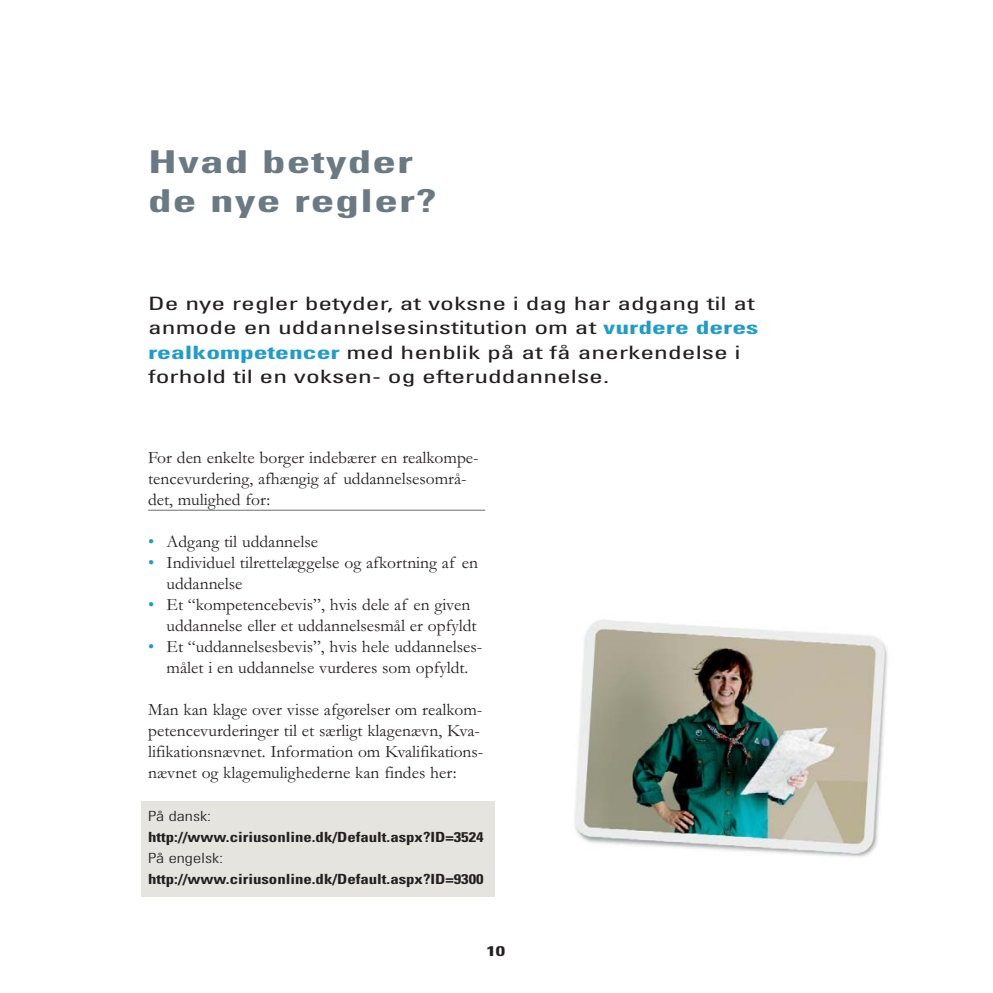
<style>
.page{position:relative;width:993px;height:993px;background:#fff}
.page>*{position:absolute;margin:0;border:0;box-sizing:border-box;transform-origin:0 0}
.t1{font:700 condensed 31.5px/38.5px "Univers";letter-spacing:.02em;color:#6a7a83;scale:1.5 1}
.t2{font:condensed 18.38px/24.5px "Univers";color:#231f20;scale:1.5 1}
.t3{font:17.5px/21px "Garamond";color:#231f20}
.t4{font:700 condensed 14px "Univers";color:#231f20;scale:1.2 1}
.t5{font:300 condensed 14px "Univers";color:#231f20;scale:1.3 1}
.t6{font:700 condensed 14px "Univers";color:#231f20;scale:1.5 1}
.s1{font-weight:700;color:#1f9cc8}
.s2{color:#1f9cc8}
</style>
<div class="page">
<div style="left:141px;top:801px;width:354px;height:95px;background:#e6e4de"></div>
<hr style="left:148px;top:509px;width:337px;height:1px;background:#6d6e70">
<img style="left:574px;top:619px;width:314px;height:238px">
<h1 class="t1" style="left:148px;top:146px;width:194px">Hvad betyder de nye regler?</h1>
<p class="t2" style="left:148px;top:292px;width:408px">De nye regler betyder, at voksne i dag har adgang til at anmode en uddannelsesinstitution om at <span class="s1">vurdere deres realkompetencer</span> med henblik på at få anerkendelse i forhold til en voksen- og efteruddannelse.</p>
<p class="t3" style="left:148px;top:449px;width:332px">For den enkelte borger indebærer en realkompe&shy;tencevurdering, afhængig af uddannelsesområ&shy;det, mulighed for:</p>
<p class="t3" style="left:148px;top:533px;width:171px"><span class="s2">•</span> Adgang til uddannelse</p>
<p class="t3" style="left:166px;top:554px;width:313px;text-indent:-18px"><span class="s2">•</span> Individuel tilrettelæggelse og afkortning af en uddannelse</p>
<p class="t3" style="left:166px;top:596px;width:311px;text-indent:-18px"><span class="s2">•</span> Et “kompetencebevis”, hvis dele af en given uddannelse eller et uddannelsesmål er opfyldt</p>
<p class="t3" style="left:148px;top:638px;width:335px;text-align:center"><span class="s2">•</span> Et “uddannelsesbevis”, hvis hele uddannelses&shy;målet i en uddannelse vurderes som opfyldt.</p>
<p class="t3" style="left:148px;top:701px;width:336px">Man kan klage over visse afgørelser om realkom&shy;petencevurderinger til et særligt klagenævn, Kva&shy;lifikationsnævnet. Information om Kvalifikations&shy;nævnet og klagemulighederne kan findes her:</p>
<p class="t5" style="left:148px;top:810px;width:50px">På dansk:</p>
<p class="t4" style="left:148px;top:831px;width:281px">http://www.ciriusonline.dk/Default.aspx?ID=3524</p>
<p class="t5" style="left:148px;top:852px;width:59px">På engelsk:</p>
<p class="t4" style="left:148px;top:873px;width:281px">http://www.ciriusonline.dk/Default.aspx?ID=9300</p>
<p class="t6" style="left:486px;top:945px;width:14px">10</p>
</div>
